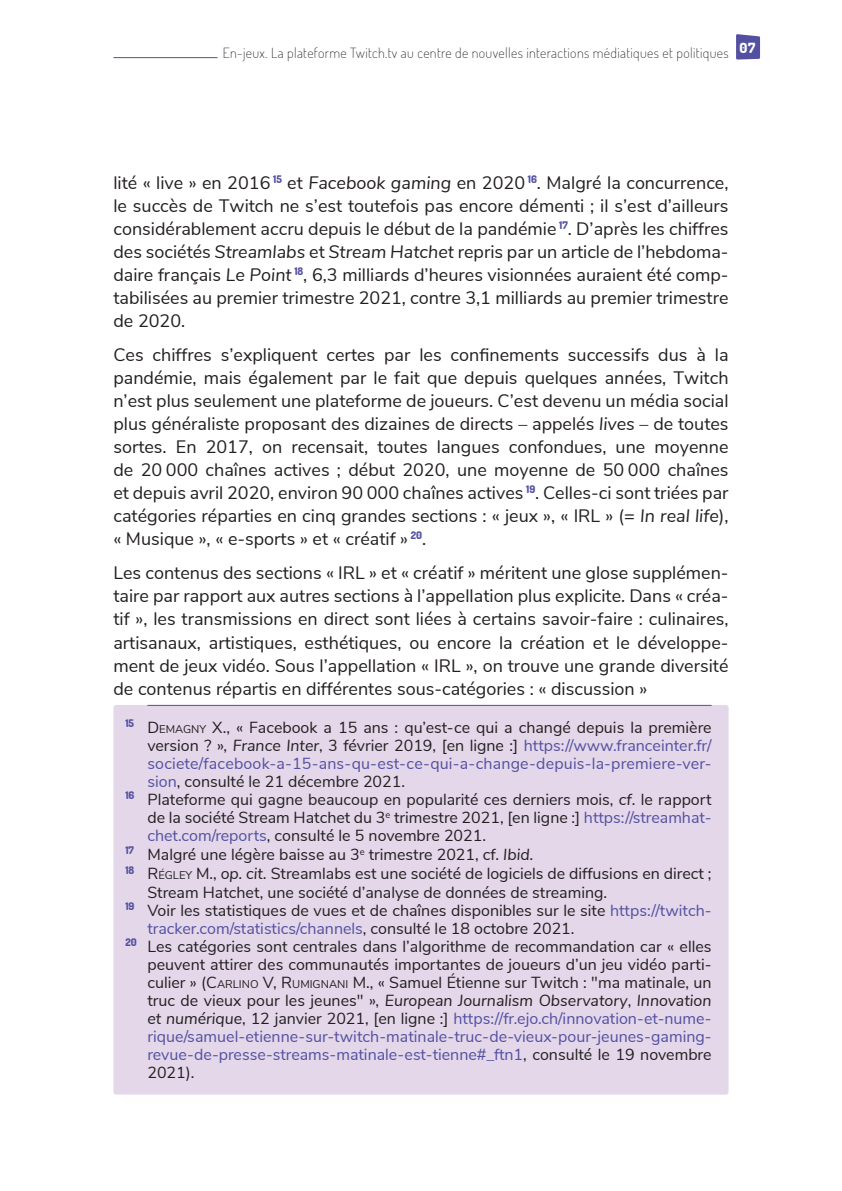
<style>
.page{position:relative;width:842px;height:1191px;background:#fff}
.page>*{position:absolute;margin:0;border:0;box-sizing:border-box;transform-origin:0 0}
.t1{font:18px/23px "Nunito Sans";color:#231f20;text-align:justify}
.t2{font:16px "Nunito Sans";color:#231f20}
.t3{font:16px "Nunito Sans";color:#5350a1}
.t4{font:italic 16px "Nunito Sans";color:#231f20}
.t5{font:200 14px "Dosis";letter-spacing:.025em;color:#231f20}
.s1{font-style:italic}
.s2{font-style:inherit}
.s3{font-size:11.2px}
.s4{color:#5350a1}
.s5{color:#231f20}
.s6{font-style:normal}
.s7{font-style:italic;color:#231f20}
</style>
<div class="page">
<hr style="left:113px;top:57px;width:616px;height:1px;background:#5350a1">
<div style="left:218px;top:52px;width:516px;height:10px;background:#fff"></div>
<svg style="left:736px;top:34px;width:24px;height:26px"></svg>
<div style="left:113px;top:705px;width:616px;height:389px;background:#e3d7e9;border-radius:3px"></div>
<hr style="left:147px;top:705px;width:564px;height:1px;background:#5350a1">
<p class="t5" style="left:223px;top:44px;width:534px">En-jeux. La plateforme Twitch.tv au centre de nouvelles interactions médiatiques et politiques <sup>07</sup></p>
<p class="t1" style="left:113px;top:170px;width:617px">lité « live » en 2016 <sup>15</sup> et <span class="s1">Facebook gaming</span> en 2020 <sup>16</sup>. Malgré la concurrence, le succès de Twitch ne s’est toutefois pas encore démenti ; il s’est d’ailleurs considérablement accru depuis le début de la pandémie <sup>17</sup>. D’après les chiffres des sociétés <span class="s1">Streamlabs</span> et <span class="s1">Stream Hatchet</span> repris par un article de l’hebdoma&shy;daire français <span class="s1">Le Point</span> <sup>18</sup>, 6,3 milliards d’heures visionnées auraient été comp&shy;tabilisées au premier trimestre 2021, contre 3,1 milliards au premier trimestre de 2020.</p>
<p class="t1" style="left:113px;top:342px;width:617px">Ces chiffres s’expliquent certes par les confinements successifs dus à la pandémie, mais également par le fait que depuis quelques années, Twitch n’est plus seulement une plateforme de joueurs. C’est devenu un média social plus généraliste proposant des dizaines de directs – appelés <span class="s1">lives</span> – de toutes sortes. En 2017, on recensait, toutes langues confondues, une moyenne de 20 000 chaînes actives ; début 2020, une moyenne de 50 000 chaînes et depuis avril 2020, environ 90 000 chaînes actives <sup>19</sup>. Celles-ci sont triées par catégories réparties en cinq grandes sections : « jeux », « IRL » (= <span class="s1">In real life</span>), « Musique », « e-sports » et « créatif » <sup>20</sup>.</p>
<p class="t1" style="left:113px;top:560px;width:617px">Les contenus des sections « IRL » et « créatif » méritent une glose supplémen&shy;taire par rapport aux autres sections à l’appellation plus explicite. Dans « créa&shy;tif », les transmissions en direct sont liées à certains savoir-faire : culinaires, artisanaux, artistiques, esthétiques, ou encore la création et le développe&shy;ment de jeux vidéo. Sous l’appellation « IRL », on trouve une grande diversité de contenus répartis en différentes sous-catégories : « discussion »</p>
<p class="t2" style="left:125px;top:716px;width:588px"><sup>15</sup> <span class="s2">D</span><span class="s3">EMAGNY</span> X., « Facebook a 15 ans : qu’est-ce qui a changé depuis la première</p>
<p class="t2" style="left:147px;top:734px;width:566px">version ? », <span class="s1">France Inter</span>, 3 février 2019, [en ligne :] <span class="s4">https://www.franceinter.fr/</span></p>
<p class="t3" style="left:147px;top:752px;width:566px">societe/facebook-a-15-ans-qu-est-ce-qui-a-change-depuis-la-premiere-ver-</p>
<p class="t2" style="left:147px;top:770px;width:259px"><span class="s4">sion</span>, consulté le 21 décembre 2021.</p>
<p class="t2" style="left:125px;top:788px;width:588px"><sup>16</sup> Plateforme qui gagne beaucoup en popularité ces derniers mois, <span class="s1">cf</span>. le rapport</p>
<p class="t2" style="left:147px;top:806px;width:566px">de la société Stream Hatchet du 3<sup>e</sup> trimestre 2021, [en ligne :] <span class="s4">https://streamhat-</span></p>
<p class="t2" style="left:147px;top:824px;width:340px"><span class="s4">chet.com/reports</span>, consulté le 5 novembre 2021.</p>
<p class="t2" style="left:125px;top:843px;width:409px"><sup>17</sup> Malgré une légère baisse au 3<sup>e</sup> trimestre 2021, cf. <span class="s1">Ibid.</span></p>
<p class="t2" style="left:125px;top:862px;width:588px"><sup>18</sup> <span class="s2">R</span><span class="s3">ÉGLEY</span> M., <span class="s1">op. cit.</span> Streamlabs est une société de logiciels de diffusions en direct ;</p>
<p class="t2" style="left:147px;top:880px;width:461px">Stream Hatchet, une société d’analyse de données de streaming.</p>
<p class="t2" style="left:125px;top:898px;width:588px"><sup>19</sup> Voir les statistiques de vues et de chaînes disponibles sur le site <span class="s4">https://twitch-</span></p>
<p class="t3" style="left:147px;top:916px;width:429px">tracker.com/statistics/channels<span class="s5">, consulté le 18 octobre 2021.</span></p>
<p class="t2" style="left:125px;top:934px;width:588px"><sup>20</sup> Les catégories sont centrales dans l’algorithme de recommandation car « elles</p>
<p class="t2" style="left:147px;top:952px;width:566px">peuvent attirer des communautés importantes de joueurs d’un jeu vidéo parti-</p>
<p class="t2" style="left:147px;top:970px;width:566px">culier » (<span class="s2">C</span><span class="s3">ARLINO</span> V, <span class="s2">R</span><span class="s3">UMIGNANI</span> M., « Samuel Étienne sur Twitch : "ma matinale, un</p>
<p class="t4" style="left:147px;top:988px;width:566px"><span class="s6">truc de vieux pour les jeunes" »,</span> European Journalism Observatory<span class="s6">,</span> Innovation</p>
<p class="t3" style="left:147px;top:1006px;width:566px"><span class="s7">et numérique</span><span class="s5">, 12 janvier 2021, [en ligne :]</span> https://fr.ejo.ch/innovation-et-nume-</p>
<p class="t3" style="left:147px;top:1024px;width:566px">rique/samuel-etienne-sur-twitch-matinale-truc-de-vieux-pour-jeunes-gaming-</p>
<p class="t3" style="left:147px;top:1042px;width:566px">revue-de-presse-streams-matinale-est-tienne#_ftn1<span class="s5">, consulté le 19 novembre</span></p>
<p class="t2" style="left:147px;top:1060px;width:49px">2021).</p>
</div>
